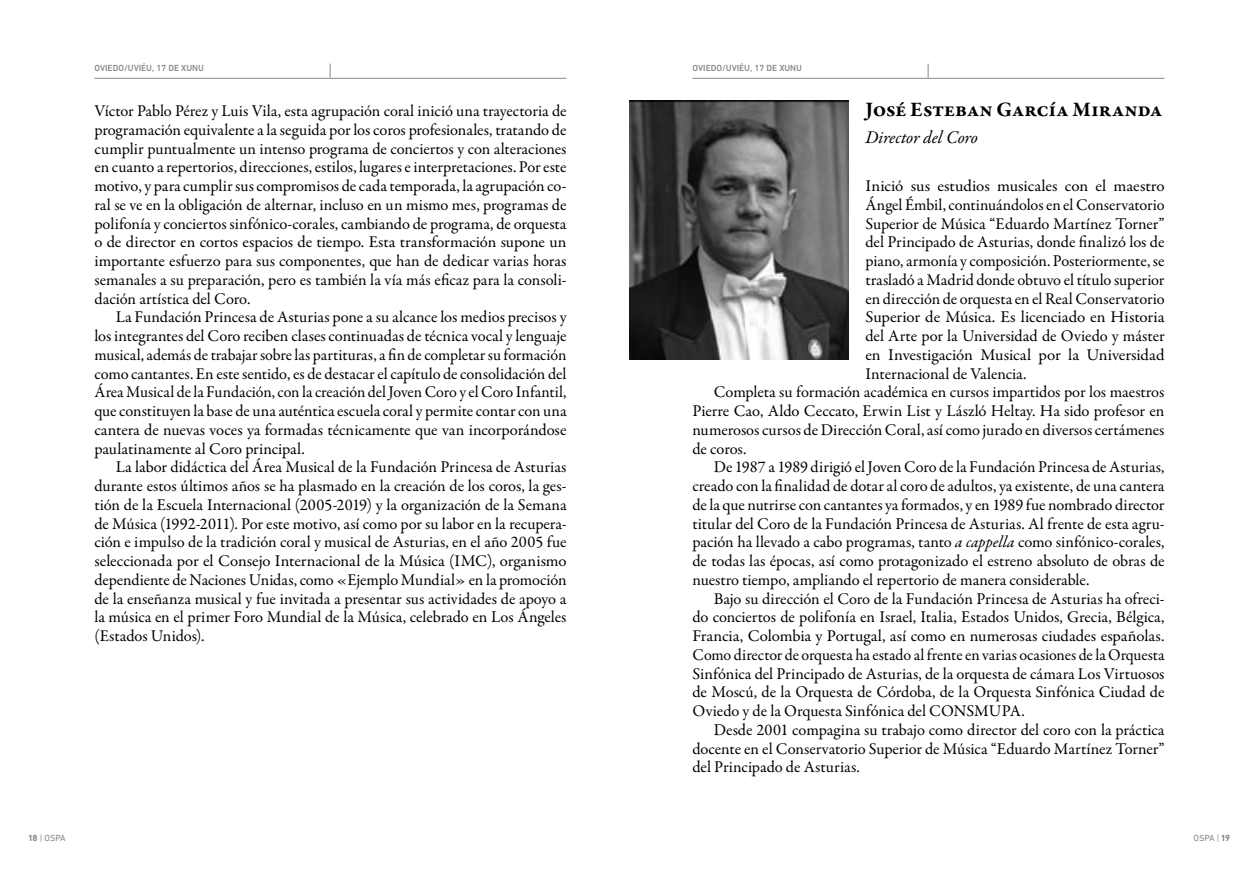
<style>
.page{position:relative;width:1259px;height:893px;background:#fff}
.page>*{position:absolute;margin:0;border:0;box-sizing:border-box;transform-origin:0 0}
.t1{font:700 21px "Garamond Premr Pro";color:#000}
.t2{font:italic 18px "Garamond Premr Pro";letter-spacing:-.005em;color:#000}
.t3{font:16.5px/18.8px "Garamond Premr Pro";letter-spacing:-.005em;color:#000;text-align:justify}
.t4{font:500 9px "DIN Next W1 G";color:#878787}
.t5{font:9px "DIN Next W1 G";color:#878787}
.s1{font-style:italic}
.s2{font-weight:700}
</style>
<div class="page">
<img style="left:629px;top:100px;width:219px;height:260px">
<hr style="left:692px;top:78px;width:472px;height:1px;background:#878787">
<hr style="left:94px;top:78px;width:472px;height:1px;background:#878787">
<svg style="left:927px;top:64px;width:1px;height:14px"></svg>
<svg style="left:330px;top:64px;width:1px;height:14px"></svg>
<p class="t4" style="left:94px;top:63px;width:110px">OVIEDO/UVIÉU, 17 DE XUNU</p>
<p class="t4" style="left:692px;top:63px;width:110px">OVIEDO/UVIÉU, 17 DE XUNU</p>
<p class="t3" style="left:94px;top:102px;width:474px">Víctor Pablo Pérez y Luis Vila, esta agrupación coral inició una trayectoria de programación equivalente a la seguida por los coros profesionales, tratando de cumplir puntualmente un intenso programa de conciertos y con alteraciones en cuanto a repertorios, direcciones, estilos, lugares e interpretaciones. Por este motivo, y para cumplir sus compromisos de cada temporada, la agrupación co&shy;ral se ve en la obligación de alternar, incluso en un mismo mes, programas de polifonía y conciertos sinfónico-corales, cambiando de programa, de orquesta o de director en cortos espacios de tiempo. Esta transformación supone un importante esfuerzo para sus componentes, que han de dedicar varias horas semanales a su preparación, pero es también la vía más eficaz para la consoli&shy;dación artística del Coro.</p>
<p class="t3" style="left:94px;top:308px;width:474px;text-indent:21px">La Fundación Princesa de Asturias pone a su alcance los medios precisos y los integrantes del Coro reciben clases continuadas de técnica vocal y lenguaje musical, además de trabajar sobre las partituras, a fin de completar su formación como cantantes. En este sentido, es de destacar el capítulo de consolidación del Área Musical de la Fundación, con la creación del Joven Coro y el Coro Infantil, que constituyen la base de una auténtica escuela coral y permite contar con una cantera de nuevas voces ya formadas técnicamente que van incorporándose paulatinamente al Coro principal.</p>
<p class="t3" style="left:94px;top:458px;width:474px;text-indent:21px">La labor didáctica del Área Musical de la Fundación Princesa de Asturias durante estos últimos años se ha plasmado en la creación de los coros, la ges&shy;tión de la Escuela Internacional (2005-2019) y la organización de la Semana de Música (1992-2011). Por este motivo, así como por su labor en la recupera&shy;ción e impulso de la tradición coral y musical de Asturias, en el año 2005 fue seleccionada por el Consejo Internacional de la Música (IMC), organismo dependiente de Naciones Unidas, como «Ejemplo Mundial» en la promoción de la enseñanza musical y fue invitada a presentar sus actividades de apoyo a la música en el primer Foro Mundial de la Música, celebrado en Los Ángeles (Estados Unidos).</p>
<p class="t1" style="left:865px;top:97px;width:298px">José Esteban García Miranda</p>
<p class="t2" style="left:865px;top:126px;width:114px">Director del Coro</p>
<p class="t3" style="left:865px;top:177px;width:300px">Inició sus estudios musicales con el maestro</p>
<p class="t3" style="left:865px;top:196px;width:301px">Ángel Émbil, continuándolos en el Conservatorio</p>
<p class="t3" style="left:865px;top:215px;width:300px">Superior de Música “Eduardo Martínez Torner”</p>
<p class="t3" style="left:865px;top:233px;width:300px">del Principado de Asturias, donde finalizó los de</p>
<p class="t3" style="left:865px;top:252px;width:301px">piano, armonía y composición. Posteriormente, se</p>
<p class="t3" style="left:865px;top:271px;width:300px">trasladó a Madrid donde obtuvo el título superior</p>
<p class="t3" style="left:865px;top:290px;width:301px">en dirección de orquesta en el Real Conservatorio</p>
<p class="t3" style="left:865px;top:308px;width:301px">Superior de Música. Es licenciado en Historia</p>
<p class="t3" style="left:865px;top:327px;width:301px">del Arte por la Universidad de Oviedo y máster</p>
<p class="t3" style="left:865px;top:346px;width:301px">en Investigación Musical por la Universidad</p>
<p class="t3" style="left:865px;top:365px;width:163px">Internacional de Valencia.</p>
<p class="t3" style="left:713px;top:383px;width:452px">Completa su formación académica en cursos impartidos por los maestros</p>
<p class="t3" style="left:692px;top:402px;width:473px">Pierre Cao, Aldo Ceccato, Erwin List y László Heltay. Ha sido profesor en</p>
<p class="t3" style="left:692px;top:421px;width:473px">numerosos cursos de Dirección Coral, así como jurado en diversos certámenes</p>
<p class="t3" style="left:692px;top:440px;width:56px">de coros.</p>
<p class="t3" style="left:713px;top:458px;width:452px">De 1987 a 1989 dirigió el Joven Coro de la Fundación Princesa de Asturias,</p>
<p class="t3" style="left:692px;top:477px;width:473px">creado con la finalidad de dotar al coro de adultos, ya existente, de una cantera</p>
<p class="t3" style="left:692px;top:496px;width:473px">de la que nutrirse con cantantes ya formados, y en 1989 fue nombrado director</p>
<p class="t3" style="left:692px;top:515px;width:473px">titular del Coro de la Fundación Princesa de Asturias. Al frente de esta agru-</p>
<p class="t3" style="left:692px;top:533px;width:473px">pación ha llevado a cabo programas, tanto <span class="s1">a cappella</span> como sinfónico-corales,</p>
<p class="t3" style="left:692px;top:552px;width:474px">de todas las épocas, así como protagonizado el estreno absoluto de obras de</p>
<p class="t3" style="left:692px;top:571px;width:398px">nuestro tiempo, ampliando el repertorio de manera considerable.</p>
<p class="t3" style="left:713px;top:589px;width:452px">Bajo su dirección el Coro de la Fundación Princesa de Asturias ha ofreci-</p>
<p class="t3" style="left:692px;top:608px;width:473px">do conciertos de polifonía en Israel, Italia, Estados Unidos, Grecia, Bélgica,</p>
<p class="t3" style="left:692px;top:627px;width:473px">Francia, Colombia y Portugal, así como en numerosas ciudades españolas.</p>
<p class="t3" style="left:692px;top:646px;width:474px">Como director de orquesta ha estado al frente en varias ocasiones de la Orquesta</p>
<p class="t3" style="left:692px;top:665px;width:473px">Sinfónica del Principado de Asturias, de la orquesta de cámara Los Virtuosos</p>
<p class="t3" style="left:692px;top:683px;width:473px">de Moscú, de la Orquesta de Córdoba, de la Orquesta Sinfónica Ciudad de</p>
<p class="t3" style="left:692px;top:702px;width:334px">Oviedo y de la Orquesta Sinfónica del CONSMUPA.</p>
<p class="t3" style="left:713px;top:721px;width:452px">Desde 2001 compagina su trabajo como director del coro con la práctica</p>
<p class="t3" style="left:692px;top:739px;width:473px">docente en el Conservatorio Superior de Música “Eduardo Martínez Torner”</p>
<p class="t3" style="left:692px;top:758px;width:169px">del Principado de Asturias.</p>
<p class="t5" style="left:29px;top:833px;width:38px"><span class="s2">18</span> | OSPA</p>
<p class="t5" style="left:1193px;top:833px;width:38px">OSPA | <span class="s2">19</span></p>
</div>
